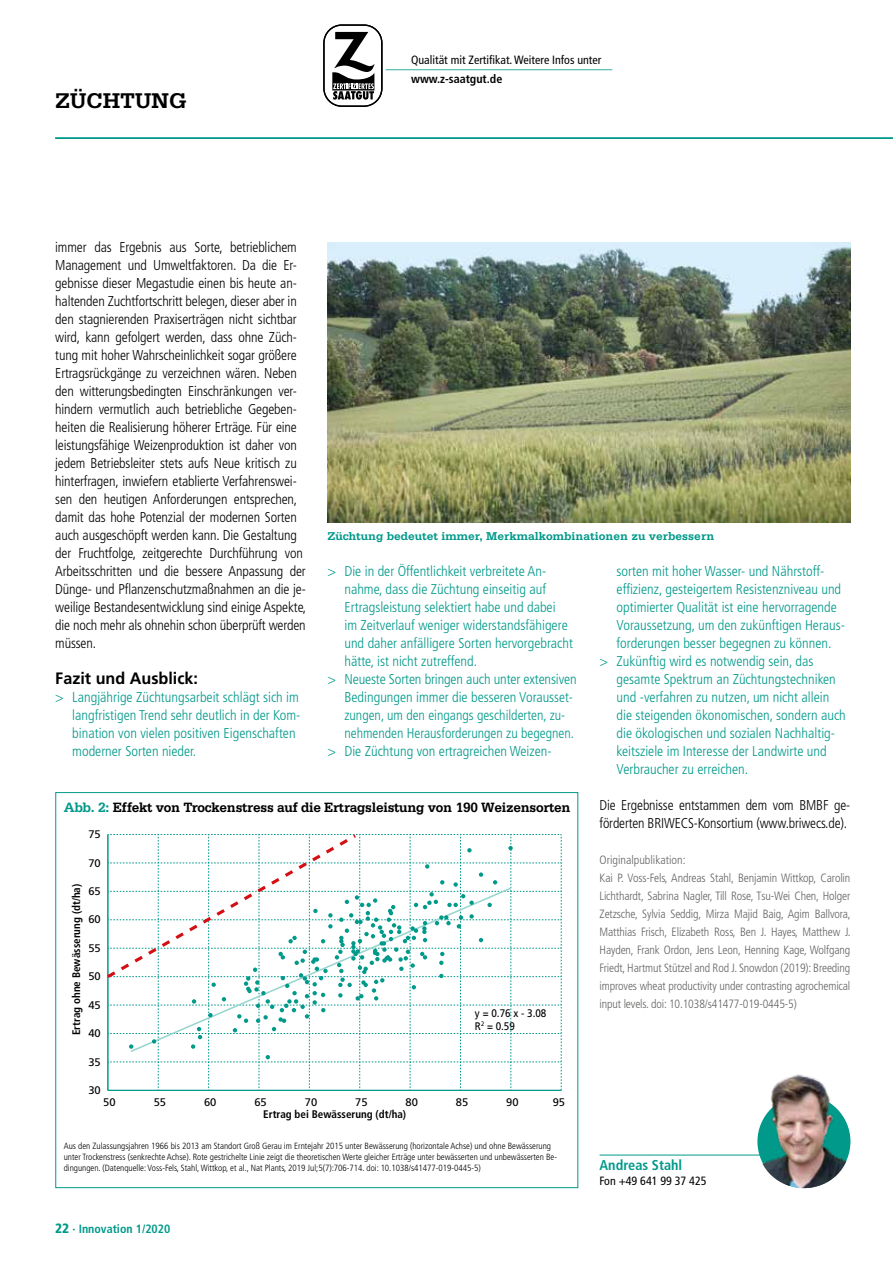
<style>
.page{position:relative;width:893px;height:1263px;background:#fff}
.page>*{position:absolute;margin:0;border:0;box-sizing:border-box;transform-origin:0 0}
.t1{font:700 22.5px "Serifa";color:#000}
.t2{font:700 16.5px "Frutiger LT";color:#000}
.t3{font:300 condensed 14.25px/18px "Frutiger LT";letter-spacing:-.01em;color:#000}
.t4{font:300 condensed 14.25px/18px "Frutiger";color:#00998a}
.t5{font:700 14.25px "Serifa";letter-spacing:-.02em;color:#000;scale:.96 1}
.t6{font:700 condensed 14.25px "Frutiger";color:#00998a}
.t7{font:300 condensed 12px/18px "Frutiger LT";letter-spacing:-.01em;color:#636362}
.t8{font:condensed 12px "Frutiger";color:#000}
.t9{font:700 12px "Serifa";color:#00998a}
.t10{font:700 condensed 12px "Frutiger LT";color:#00998a}
.t11{font:700 condensed 12px "Frutiger";color:#000}
.t12{font:700 condensed 10.95px "Frutiger LT";color:#000}
.t13{font:10.95px "Frutiger LT";color:#000}
.t14{font:10.95px/13.2px "Frutiger LT";color:#000;scale:.9 1}
.t15{font:300 condensed 9px/10.8px "Frutiger";color:#000}
.s1{color:#00998a}
.s2{font-weight:900;font-size:13.5px}
</style>
<div class="page">
<hr style="left:600px;top:1155px;width:241px;height:1px;background:#00998a">
<img style="left:758px;top:1074px;width:93px;height:114px">
<img style="left:327px;top:242px;width:523px;height:280px">
<div style="left:55px;top:792px;width:523px;height:396px;background:#fff;border:1px solid #00998a"></div>
<hr style="left:108px;top:1090px;width:453px;height:1px;background:#00998a">
<svg style="left:107px;top:834px;width:455px;height:256px"></svg>
<hr style="left:337px;top:69px;width:275px;height:1px;background:#00998a">
<div style="left:320px;top:21px;width:66px;height:89px;background:#fff;border-radius:21px"></div>
<svg style="left:332px;top:32px;width:42px;height:68px"></svg>
<div style="left:323px;top:24px;width:60px;height:83px;border:1px solid #000;border-radius:18px"></div>
<hr style="left:55px;top:137px;width:838px;height:2px;background:#00998a">
<h1 class="t1" style="left:55px;top:87px;width:133px">ZÜCHTUNG</h1>
<p class="t8" style="left:411px;top:53px;width:192px">Qualität mit Zertifikat. Weitere Infos unter</p>
<p class="t11" style="left:411px;top:72px;width:93px">www.z-saatgut.de</p>
<p class="t3" style="left:55px;top:238px;width:253px">immer das Ergebnis aus Sorte, betrieblichem Management und Umweltfaktoren. Da die Er&shy;gebnisse dieser Megastudie einen bis heute an&shy;haltenden Zuchtfortschritt belegen, dieser aber in den stagnierenden Praxiserträgen nicht sichtbar wird, kann gefolgert werden, dass ohne Züch&shy;tung mit hoher Wahrscheinlichkeit sogar größere Ertragsrückgänge zu verzeichnen wären. Neben den witterungsbedingten Einschränkungen ver&shy;hindern vermutlich auch betriebliche Gegeben&shy;heiten die Realisierung höherer Erträge. Für eine leistungsfähige Weizenproduktion ist daher von jedem Betriebsleiter stets aufs Neue kritisch zu hinterfragen, inwiefern etablierte Verfahrenswei&shy;sen den heutigen Anforderungen entsprechen, damit das hohe Potenzial der modernen Sorten auch ausgeschöpft werden kann. Die Gestaltung der Fruchtfolge, zeitgerechte Durchführung von Arbeitsschritten und die bessere Anpassung der Dünge- und Pflanzenschutzmaßnahmen an die je&shy;weilige Bestandesentwicklung sind einige Aspekte, die noch mehr als ohnehin schon überprüft werden müssen.</p>
<p class="t2" style="left:55px;top:669px;width:144px">Fazit und Ausblick:</p>
<p class="t4" style="left:72px;top:688px;width:230px;text-indent:-17px">&gt; Langjährige Züchtungsarbeit schlägt sich im langfristigen Trend sehr deutlich in der Kom&shy;bination von vielen positiven Eigenschaften moderner Sorten nieder.</p>
<p class="t9" style="left:327px;top:529px;width:388px">Züchtung bedeutet immer, Merkmalkombinationen zu verbessern</p>
<p class="t4" style="left:327px;top:562px;width:220px">&gt; Die in der Öffentlichkeit verbreitete An-</p>
<p class="t4" style="left:344px;top:580px;width:203px">nahme, dass die Züchtung einseitig auf</p>
<p class="t4" style="left:344px;top:598px;width:213px">Ertragsleistung selektiert habe und dabei</p>
<p class="t4" style="left:344px;top:616px;width:225px">im Zeitverlauf weniger widerstandsfähigere</p>
<p class="t4" style="left:344px;top:634px;width:230px">und daher anfälligere Sorten hervorgebracht</p>
<p class="t4" style="left:344px;top:652px;width:134px">hätte, ist nicht zutreffend.</p>
<p class="t4" style="left:327px;top:670px;width:251px">&gt; Neueste Sorten bringen auch unter extensiven</p>
<p class="t4" style="left:344px;top:688px;width:230px">Bedingungen immer die besseren Vorausset-</p>
<p class="t4" style="left:344px;top:706px;width:222px">zungen, um den eingangs geschilderten, zu-</p>
<p class="t4" style="left:344px;top:724px;width:231px">nehmenden Herausforderungen zu begegnen.</p>
<p class="t4" style="left:327px;top:742px;width:226px">&gt; Die Züchtung von ertragreichen Weizen-</p>
<p class="t4" style="left:617px;top:562px;width:209px">sorten mit hoher Wasser- und Nährstoff-</p>
<p class="t4" style="left:617px;top:580px;width:226px">effizienz, gesteigertem Resistenzniveau und</p>
<p class="t4" style="left:617px;top:598px;width:222px">optimierter Qualität ist eine hervorragende</p>
<p class="t4" style="left:617px;top:616px;width:230px">Voraussetzung, um den zukünftigen Heraus-</p>
<p class="t4" style="left:617px;top:634px;width:216px">forderungen besser begegnen zu können.</p>
<p class="t4" style="left:600px;top:652px;width:215px">&gt; Zukünftig wird es notwendig sein, das</p>
<p class="t4" style="left:617px;top:670px;width:221px">gesamte Spektrum an Züchtungstechniken</p>
<p class="t4" style="left:617px;top:688px;width:214px">und -verfahren zu nutzen, um nicht allein</p>
<p class="t4" style="left:617px;top:706px;width:231px">die steigenden ökonomischen, sondern auch</p>
<p class="t4" style="left:617px;top:724px;width:220px">die ökologischen und sozialen Nachhaltig-</p>
<p class="t4" style="left:617px;top:742px;width:212px">keitsziele im Interesse der Landwirte und</p>
<p class="t4" style="left:617px;top:760px;width:133px">Verbraucher zu erreichen.</p>
<p class="t3" style="left:600px;top:796px;width:252px">Die Ergebnisse entstammen dem vom BMBF ge&shy;förderten BRIWECS-Konsortium (www.briwecs.de).</p>
<p class="t7" style="left:600px;top:851px;width:253px">Originalpublikation:<br>Kai P. Voss-Fels, Andreas Stahl, Benjamin Wittkop, Carolin Lichthardt, Sabrina Nagler, Till Rose, Tsu-Wei Chen, Holger Zetzsche, Sylvia Seddig, Mirza Majid Baig, Agim Ballvora, Matthias Frisch, Elizabeth Ross, Ben J. Hayes, Matthew J.<br>Hayden, Frank Ordon, Jens Leon, Henning Kage, Wolfgang Friedt, Hartmut Stützel and Rod J. Snowdon (2019): Breeding improves wheat productivity under contrasting agrochemical input levels. doi: 10.1038/s41477-019-0445-5)</p>
<p class="t5" style="left:64px;top:798px;width:530px"><span class="s1">Abb. 2:</span> Effekt von Trockenstress auf die Ertragsleistung von 190 Weizensorten</p>
<p class="t13" style="left:88px;top:828px;width:14px">75</p>
<p class="t13" style="left:88px;top:856px;width:14px">70</p>
<p class="t12" style="left:70px;top:1035px;width:153px;rotate:-90deg">Ertrag ohne Bewässerung (dt/ha)</p>
<p class="t13" style="left:88px;top:885px;width:14px">65</p>
<p class="t13" style="left:88px;top:913px;width:14px">60</p>
<p class="t13" style="left:88px;top:942px;width:14px">55</p>
<p class="t13" style="left:88px;top:970px;width:14px">50</p>
<p class="t13" style="left:88px;top:998px;width:14px">45</p>
<p class="t14" style="left:475px;top:1006px;width:81px">y = 0.76 x - 3.08<br>R<sup>2</sup> = 0.59</p>
<p class="t13" style="left:88px;top:1027px;width:14px">40</p>
<p class="t13" style="left:88px;top:1055px;width:14px">35</p>
<p class="t13" style="left:88px;top:1084px;width:14px">30</p>
<p class="t13" style="left:103px;top:1096px;width:14px">50</p>
<p class="t13" style="left:154px;top:1096px;width:14px">55</p>
<p class="t13" style="left:204px;top:1096px;width:14px">60</p>
<p class="t13" style="left:254px;top:1096px;width:14px">65</p>
<p class="t13" style="left:305px;top:1096px;width:14px">70</p>
<p class="t13" style="left:355px;top:1096px;width:14px">75</p>
<p class="t13" style="left:406px;top:1096px;width:14px">80</p>
<p class="t13" style="left:456px;top:1096px;width:14px">85</p>
<p class="t13" style="left:506px;top:1096px;width:14px">90</p>
<p class="t13" style="left:553px;top:1096px;width:14px">95</p>
<p class="t12" style="left:263px;top:1108px;width:144px">Ertrag bei Bewässerung (dt/ha)</p>
<p class="t15" style="left:64px;top:1141px;width:495px">Aus den Zulassungsjahren 1966 bis 2013 am Standort Groß Gerau im Erntejahr 2015 unter Bewässerung (horizontale Achse) und ohne Bewässerung unter Trockenstress (senkrechte Achse). Rote gestrichelte Linie zeigt die theoretischen Werte gleicher Erträge unter bewässerten und unbewässerten Be&shy;dingungen. (Datenquelle: Voss-Fels, Stahl, Wittkop, et al., Nat Plants, 2019 Jul;5(7):706-714. doi: 10.1038/s41477-019-0445-5)</p>
<p class="t10" style="left:55px;top:1222px;width:117px"><span class="s2">22</span> · Innovation 1/2020</p>
<p class="t6" style="left:600px;top:1157px;width:84px">Andreas Stahl</p>
<p class="t8" style="left:600px;top:1173px;width:108px">Fon +49 641 99 37 425</p>
</div>
